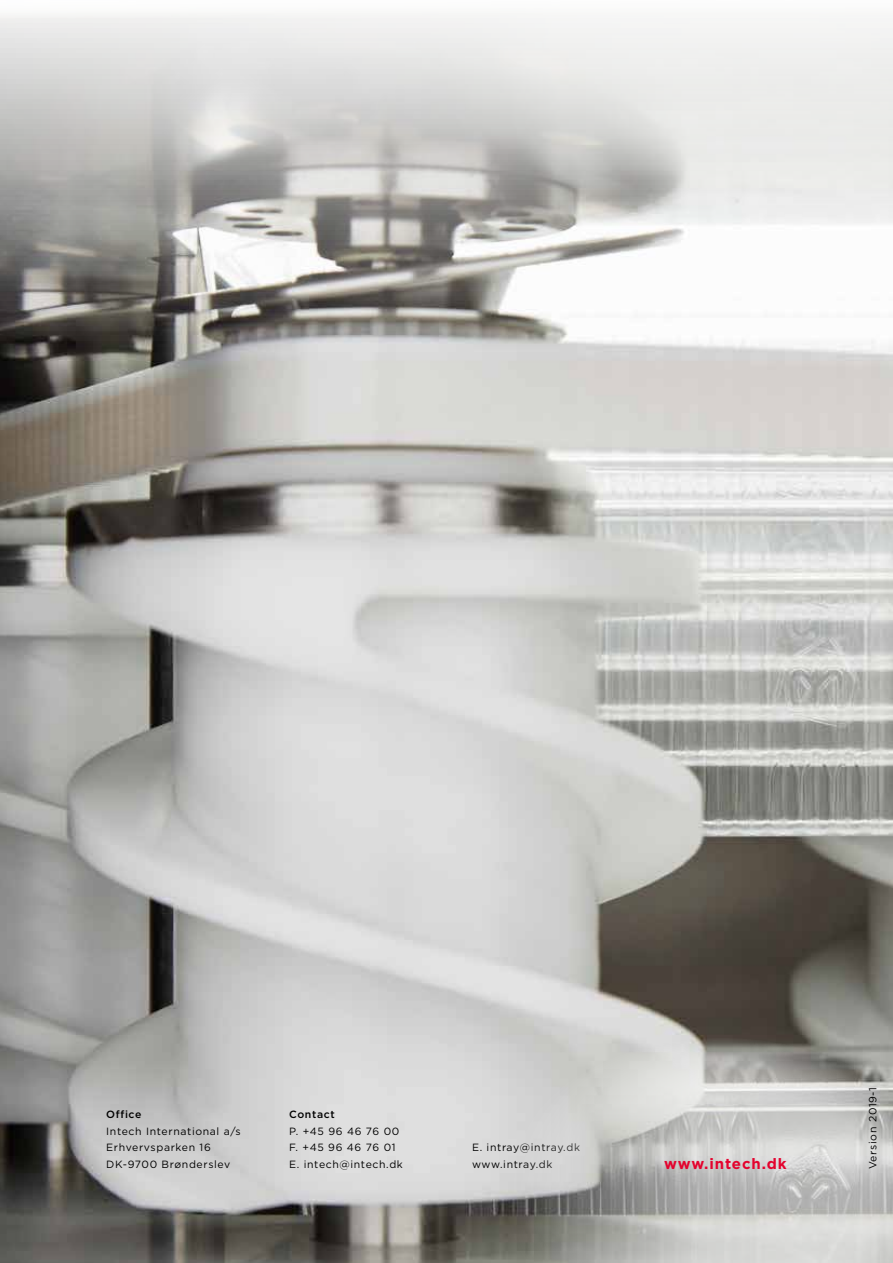
<style>
.page{position:relative;width:893px;height:1263px;background:#fff}
.page>*{position:absolute;margin:0;border:0;box-sizing:border-box;transform-origin:0 0}
.t1{font:700 15px "Gotham";letter-spacing:.06em;color:#e4032e}
.t2{font:10.5px/16.5px "Gotham";letter-spacing:.06em;color:#000}
.t3{font:500 10.5px "Gotham";letter-spacing:.06em;color:#000}
</style>
<div class="page">
<img style="left:0;top:14px;width:893px;height:1249px">
<svg style="left:497px;top:1037px;width:396px;height:226px;background:#bdbdba"></svg>
<p class="t3" style="left:106px;top:1108px;width:37px">Office</p>
<p class="t2" style="left:106px;top:1122px;width:136px">Intech International a/s<br>Erhvervsparken 16<br>DK-9700 Brønderslev</p>
<p class="t3" style="left:289px;top:1108px;width:47px">Contact</p>
<p class="t2" style="left:289px;top:1122px;width:115px">P. +45 96 46 76 00<br>F. +45 96 46 76 01<br>E. intech@intech.dk</p>
<p class="t2" style="left:472px;top:1139px;width:109px">E. intray@intray.dk www.intray.dk</p>
<h1 class="t1" style="left:664px;top:1154px;width:124px">www.intech.dk</h1>
<p class="t2" style="left:864px;top:1169px;width:84px;rotate:-90deg">Version 2019-1</p>
</div>
